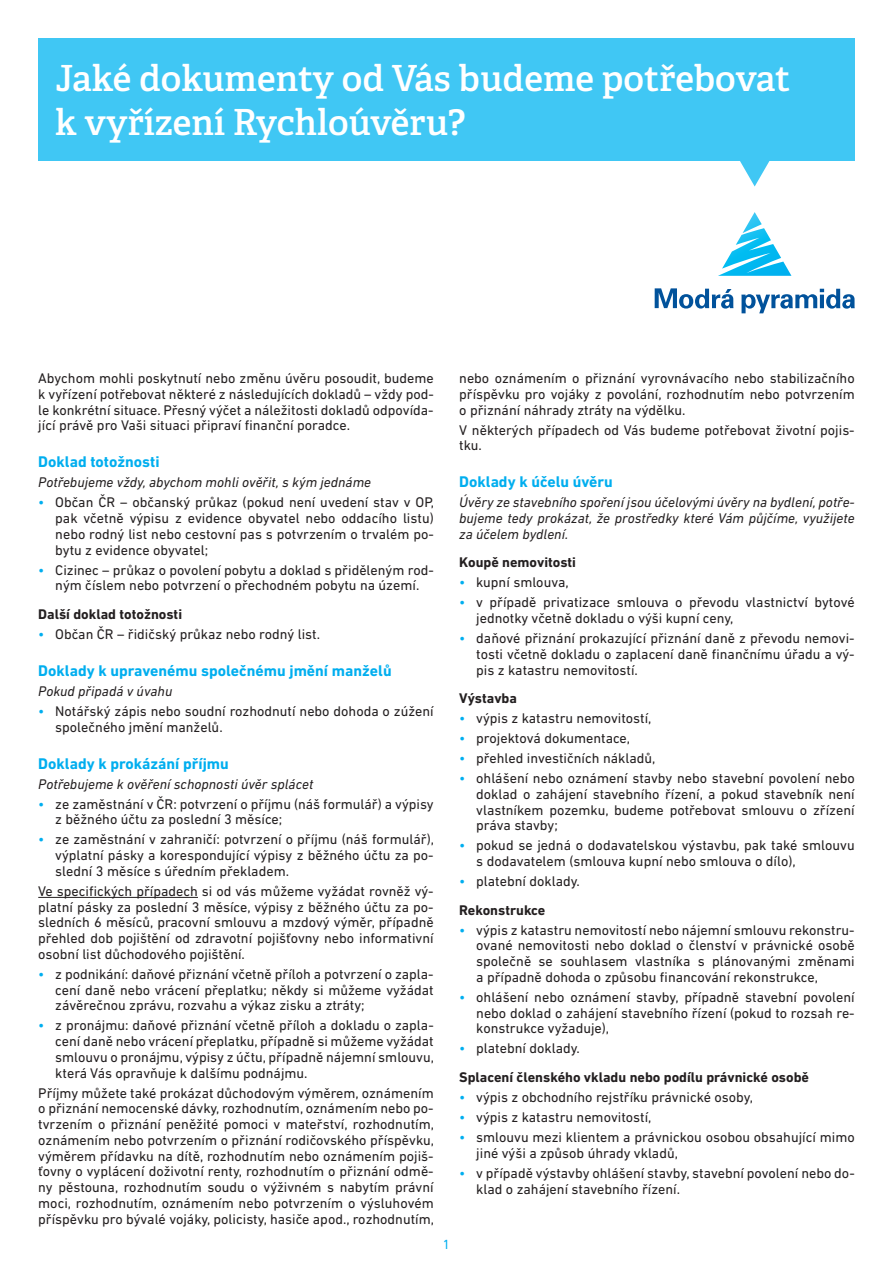
<style>
.page{position:relative;width:893px;height:1263px;background:#fff}
.page>*{position:absolute;margin:0;border:0;box-sizing:border-box;transform-origin:0 0}
.t1{font:600 36px/44.5px "Adelle";color:#fff}
.t2{font:700 15.75px "DIN Next LT Pro";color:#00aeef}
.t3{font:14.25px/15.8px "DIN Next LT Pro";color:#231f20;text-align:justify}
.t4{font:italic 14.25px/15.8px "DIN Next LT Pro";color:#231f20;text-align:justify}
.t5{font:700 14.25px/28.5px "DIN Next LT Pro";color:#231f20}
.t6{font:13.5px "DIN Next LT Pro";color:#00aeef}
.s1{color:#00aeef}
.s2{font-weight:700}
.s3{font-weight:400;color:#00aeef}
.s4{font-weight:400}
</style>
<div class="page">
<div style="left:38px;top:38px;width:817px;height:123px;background:#40c7f4"></div>
<svg style="left:718px;top:212px;width:73px;height:64px"></svg>
<svg style="left:655px;top:288px;width:200px;height:25px"></svg>
<svg style="left:740px;top:161px;width:30px;height:25px"></svg>
<hr style="left:38px;top:897px;width:160px;height:1px;background:#231f20">
<h1 class="t1" style="left:55px;top:56px;width:737px">Jaké dokumenty od Vás budeme potřebovat k vyřízení Rychloúvěru?</h1>
<p class="t3" style="left:38px;top:370px;width:397px">Abychom mohli poskytnutí nebo změnu úvěru posoudit, budeme k vyřízení potřebovat některé z následujících dokladů – vždy pod&shy;le konkrétní situace. Přesný výčet a náležitosti dokladů odpovída&shy;jící právě pro Vaši situaci připraví finanční poradce.</p>
<p class="t2" style="left:38px;top:453px;width:123px">Doklad totožnosti</p>
<p class="t4" style="left:38px;top:474px;width:334px">Potřebujeme vždy, abychom mohli ověřit, s kým jednáme</p>
<p class="t3" style="left:55px;top:494px;width:380px;text-indent:-17px"><span class="s1">•</span> Občan ČR – občanský průkaz (pokud není uvedení stav v OP, pak včetně výpisu z evidence obyvatel nebo oddacího listu) nebo rodný list nebo cestovní pas s potvrzením o trvalém po&shy;bytu z evidence obyvatel;</p>
<p class="t3" style="left:38px;top:562px;width:397px;text-align:center"><span class="s1">•</span> Cizinec – průkaz o povolení pobytu a doklad s přiděleným rod&shy;ným číslem nebo potvrzení o přechodném pobytu na území.</p>
<p class="t5" style="left:38px;top:600px;width:145px">Další doklad totožnosti</p>
<p class="t3" style="left:38px;top:626px;width:283px"><span class="s1">•</span> Občan ČR – řidičský průkaz nebo rodný list.</p>
<p class="t2" style="left:38px;top:661px;width:355px">Doklady k upravenému společnému jmění manželů</p>
<p class="t4" style="left:38px;top:683px;width:136px">Pokud připadá v úvahu</p>
<p class="t3" style="left:55px;top:703px;width:380px;text-indent:-17px"><span class="s1">•</span> Notářský zápis nebo soudní rozhodnutí nebo dohoda o zúžení společného jmění manželů.</p>
<p class="t2" style="left:38px;top:754px;width:192px">Doklady k prokázání příjmu</p>
<p class="t4" style="left:38px;top:776px;width:277px">Potřebujeme k ověření schopnosti úvěr splácet</p>
<p class="t3" style="left:55px;top:796px;width:380px;text-indent:-17px"><span class="s1">•</span> ze zaměstnání v ČR: potvrzení o příjmu (náš formulář) a výpisy z běžného účtu za poslední 3 měsíce;</p>
<p class="t3" style="left:55px;top:831px;width:380px;text-indent:-17px"><span class="s1">•</span> ze zaměstnání v zahraničí: potvrzení o příjmu (náš formulář), výplatní pásky a korespondující výpisy z běžného účtu za po&shy;slední 3 měsíce s úředním překladem.</p>
<p class="t3" style="left:38px;top:883px;width:397px">Ve specifických případech si od vás můžeme vyžádat rovněž vý&shy;platní pásky za poslední 3 měsíce, výpisy z běžného účtu za po&shy;sledních 6 měsíců, pracovní smlouvu a mzdový výměr, případně přehled dob pojištění od zdravotní pojišťovny nebo informativní osobní list důchodového pojištění.</p>
<p class="t3" style="left:55px;top:966px;width:380px;text-indent:-17px"><span class="s1">•</span> z podnikání: daňové přiznání včetně příloh a potvrzení o zapla&shy;cení daně nebo vrácení přeplatku; někdy si můžeme vyžádat závěrečnou zprávu, rozvahu a výkaz zisku a ztráty;</p>
<p class="t3" style="left:55px;top:1017px;width:380px;text-indent:-17px"><span class="s1">•</span> z pronájmu: daňové přiznání včetně příloh a dokladu o zapla&shy;cení daně nebo vrácení přeplatku, případně si můžeme vyžádat smlouvu o pronájmu, výpisy z účtu, případně nájemní smlouvu, která Vás opravňuje k dalšímu podnájmu.</p>
<p class="t3" style="left:38px;top:1085px;width:397px">Příjmy můžete také prokázat důchodovým výměrem, oznámením o přiznání nemocenské dávky, rozhodnutím, oznámením nebo po&shy;tvrzením o přiznání peněžité pomoci v mateřství, rozhodnutím, oznámením nebo potvrzením o přiznání rodičovského příspěvku, výměrem přídavku na dítě, rozhodnutím nebo oznámením pojiš&shy;ťovny o vyplácení doživotní renty, rozhodnutím o přiznání odmě&shy;ny pěstouna, rozhodnutím soudu o výživném s nabytím právní moci, rozhodnutím, oznámením nebo potvrzením o výsluhovém příspěvku pro bývalé vojáky, policisty, hasiče apod., rozhodnutím,</p>
<p class="t6" style="left:443px;top:1236px;width:9px">1</p>
<p class="t3" style="left:459px;top:370px;width:397px">nebo oznámením o přiznání vyrovnávacího nebo stabilizačního příspěvku pro vojáky z povolání, rozhodnutím nebo potvrzením o přiznání náhrady ztráty na výdělku.</p>
<p class="t3" style="left:459px;top:422px;width:397px">V některých případech od Vás budeme potřebovat životní pojis&shy;tku.</p>
<p class="t2" style="left:459px;top:473px;width:155px">Doklady k účelu úvěru</p>
<p class="t4" style="left:459px;top:494px;width:397px">Úvěry ze stavebního spoření jsou účelovými úvěry na bydlení, potře&shy;bujeme tedy prokázat, že prostředky které Vám půjčíme, využijete za účelem bydlení.</p>
<p class="t5" style="left:459px;top:548px;width:118px">Koupě nemovitosti</p>
<p class="t3" style="left:459px;top:574px;width:111px"><span class="s1">•</span> kupní smlouva,</p>
<p class="t3" style="left:476px;top:594px;width:380px;text-indent:-17px"><span class="s1">•</span> v případě privatizace smlouva o převodu vlastnictví bytové jednotky včetně dokladu o výši kupní ceny,</p>
<p class="t3" style="left:476px;top:630px;width:380px;text-indent:-17px"><span class="s1">•</span> daňové přiznání prokazující přiznání daně z převodu nemovi&shy;tosti včetně dokladu o zaplacení daně finančnímu úřadu a vý&shy;pis z katastru nemovitostí.</p>
<p class="t5" style="left:459px;top:684px;width:59px">Výstavba</p>
<p class="t3" style="left:459px;top:710px;width:194px"><span class="s1">•</span> výpis z katastru nemovitostí,</p>
<p class="t3" style="left:459px;top:730px;width:172px"><span class="s1">•</span> projektová dokumentace,</p>
<p class="t3" style="left:459px;top:750px;width:198px"><span class="s1">•</span> přehled investičních nákladů,</p>
<p class="t3" style="left:476px;top:770px;width:380px;text-indent:-17px"><span class="s1">•</span> ohlášení nebo oznámení stavby nebo stavební povolení nebo doklad o zahájení stavebního řízení, a pokud stavebník není vlastníkem pozemku, budeme potřebovat smlouvu o zřízení práva stavby;</p>
<p class="t3" style="left:476px;top:837px;width:380px;text-indent:-17px"><span class="s1">•</span> pokud se jedná o dodavatelskou výstavbu, pak také smlouvu s dodavatelem (smlouva kupní nebo smlouva o dílo),</p>
<p class="t3" style="left:459px;top:867px;width:122px;line-height:28.5px"><span class="s1">•</span> platební doklady.<br><span class="s2">Rekonstrukce</span></p>
<p class="t3" style="left:476px;top:922px;width:380px;text-indent:-17px"><span class="s1">•</span> výpis z katastru nemovitostí nebo nájemní smlouvu rekonstru&shy;ované nemovitosti nebo doklad o členství v právnické osobě společně se souhlasem vlastníka s plánovanými změnami a případně dohoda o způsobu financování rekonstrukce,</p>
<p class="t3" style="left:476px;top:989px;width:380px;text-indent:-17px"><span class="s1">•</span> ohlášení nebo oznámení stavby, případně stavební povolení nebo doklad o zahájení stavebního řízení (pokud to rozsah re&shy;konstrukce vyžaduje),</p>
<p class="t5" style="left:459px;top:1034px;width:351px"><span class="s3">•</span> <span class="s4">platební doklady.<br></span>Splacení členského vkladu nebo podílu právnické osobě</p>
<p class="t3" style="left:459px;top:1089px;width:295px"><span class="s1">•</span> výpis z obchodního rejstříku právnické osoby,</p>
<p class="t3" style="left:459px;top:1109px;width:194px"><span class="s1">•</span> výpis z katastru nemovitostí,</p>
<p class="t3" style="left:476px;top:1129px;width:380px;text-indent:-17px"><span class="s1">•</span> smlouvu mezi klientem a právnickou osobou obsahující mimo jiné výši a způsob úhrady vkladů,</p>
<p class="t3" style="left:476px;top:1165px;width:380px;text-indent:-17px"><span class="s1">•</span> v případě výstavby ohlášení stavby, stavební povolení nebo do&shy;klad o zahájení stavebního řízení.</p>
</div>
